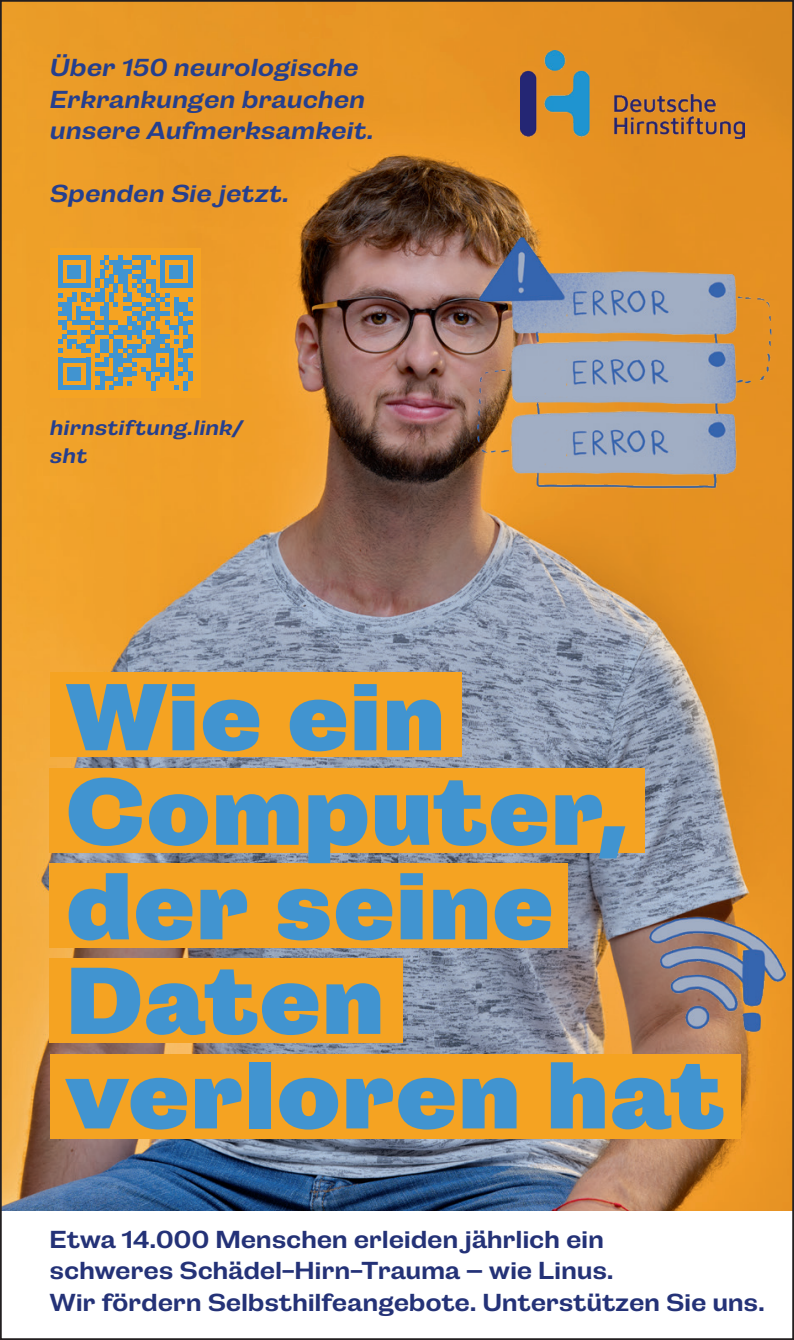
<style>
.page{position:relative;width:794px;height:1340px;background:#fff}
.page>*{position:absolute;margin:0;border:0;box-sizing:border-box;transform-origin:0 0}
.t1{font:900 94.5px/94.5px "Campaign";color:#4194d0}
.t2{font:500 24.5px/31.5px "Campaign";letter-spacing:-.01em;color:#243277}
.t3{font:italic 500 24.5px/31.5px "Campaign";color:#253f8e}
.t4{font:italic 500 21px/28px "Campaign";color:#253f8e}
</style>
<div class="page">
<img style="left:3px;top:3px;width:788px;height:1207px">
<div style="left:50px;top:248px;width:150px;height:149px;background:#f5a322"></div>
<svg style="left:58px;top:255px;width:135px;height:135px"></svg>
<div style="left:188px;top:371px;width:5px;height:10px;background:#4194d0"></div>
<div style="left:50px;top:672px;width:411px;height:85px;background:#f5a322"></div>
<div style="left:50px;top:768px;width:595px;height:84px;background:#f5a322"></div>
<div style="left:50px;top:863px;width:517px;height:84px;background:#f5a322"></div>
<div style="left:50px;top:958px;width:353px;height:85px;background:#f5a322"></div>
<div style="left:50px;top:1053px;width:690px;height:85px;background:#f5a322"></div>
<img style="left:456px;top:225px;width:337px;height:286px">
<img style="left:618px;top:893px;width:176px;height:174px">
<img style="left:520px;top:51px;width:224px;height:88px">
<p class="t3" style="left:50px;top:52px;width:325px">Über 150 neurologische<br>Erkrankungen brauchen unsere Aufmerksamkeit.</p>
<p class="t3" style="left:50px;top:178px;width:241px">Spenden Sie jetzt.</p>
<p class="t4" style="left:50px;top:413px;width:195px">hirnstiftung.link/ sht</p>
<p class="t1" style="left:66px;top:669px;width:661px">Wie ein<br>Computer, der seine<br>Daten verloren hat</p>
<p class="t2" style="left:50px;top:1223px;width:717px">Etwa 14.000 Menschen erleiden jährlich ein<br>schweres Schädel-Hirn-Trauma – wie Linus.<br>Wir fördern Selbsthilfeangebote. Unterstützen Sie uns.</p>
</div>
